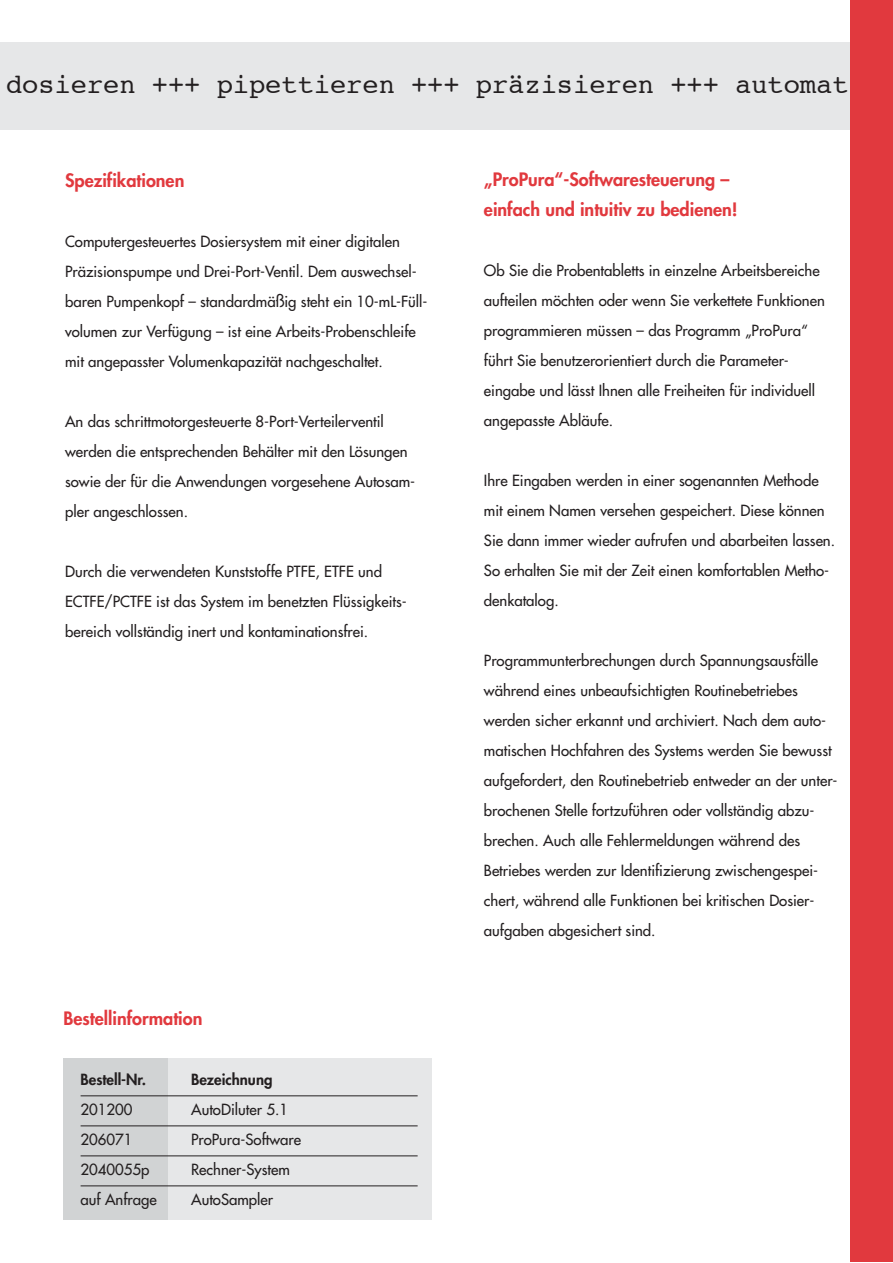
<style>
.page{position:relative;width:893px;height:1263px;background:#fff}
.page>*{position:absolute;margin:0;border:0;box-sizing:border-box;transform-origin:0 0}
.t1{font:27px "Courier";color:#231f20}
.t2{font:800 18px/30px "Futura";color:#e1393e}
.t3{font:15px/30px "Futura";color:#231f20}
.t4{font:800 15px "Futura";color:#231f20}
</style>
<div class="page">
<div style="left:168px;top:1058px;width:263px;height:162px;background:#e6e7e8"></div>
<div style="left:64px;top:1058px;width:104px;height:162px;background:#d1d3d4"></div>
<div style="left:0;top:42px;width:850px;height:87px;background:#e6e7e8"></div>
<div style="left:850px;top:0;width:42px;height:1262px;background:#e1393e"></div>
<hr style="left:81px;top:1096px;width:337px;height:1px;background:#231f20">
<hr style="left:81px;top:1126px;width:337px;height:1px;background:#231f20">
<hr style="left:81px;top:1156px;width:337px;height:1px;background:#231f20">
<hr style="left:81px;top:1186px;width:337px;height:1px;background:#231f20">
<h1 class="t1" style="left:6px;top:73px;width:844px">dosieren +++ pipettieren +++ präzisieren +++ automat</h1>
<p class="t2" style="left:65px;top:166px;width:121px">Spezifikationen</p>
<p class="t3" style="left:65px;top:227px;width:364px">Computergesteuertes Dosiersystem mit einer digitalen Präzisionspumpe und Drei-Port-Ventil. Dem auswechsel&shy;baren Pumpenkopf – standardmäßig steht ein 10-mL-Füll&shy;volumen zur Verfügung – ist eine Arbeits-Probenschleife mit angepasster Volumenkapazität nachgeschaltet.</p>
<p class="t3" style="left:65px;top:407px;width:352px">An das schrittmotorgesteuerte 8-Port-Verteilerventil werden die entsprechenden Behälter mit den Lösungen sowie der für die Anwendungen vorgesehene Autosam&shy;pler angeschlossen.</p>
<p class="t3" style="left:65px;top:557px;width:343px">Durch die verwendeten Kunststoffe PTFE, ETFE und<br>ECTFE/PCTFE ist das System im benetzten Flüssigkeits&shy;bereich vollständig inert und kontaminationsfrei.</p>
<p class="t2" style="left:64px;top:1005px;width:140px">Bestellinformation</p>
<p class="t4" style="left:81px;top:1073px;width:67px">Bestell-Nr.</p>
<p class="t4" style="left:191px;top:1073px;width:83px">Bezeichnung</p>
<p class="t3" style="left:81px;top:1096px;width:53px">201200</p>
<p class="t3" style="left:191px;top:1096px;width:98px">AutoDiluter 5.1</p>
<p class="t3" style="left:81px;top:1126px;width:53px">206071</p>
<p class="t3" style="left:191px;top:1126px;width:111px">ProPura-Software</p>
<p class="t3" style="left:81px;top:1156px;width:70px">2040055p</p>
<p class="t3" style="left:191px;top:1156px;width:100px">Rechner-System</p>
<p class="t3" style="left:81px;top:1186px;width:78px">auf Anfrage</p>
<p class="t3" style="left:191px;top:1186px;width:83px">AutoSampler</p>
<p class="t2" style="left:484px;top:166px;width:255px">„ProPura“-Softwaresteuerung – einfach und intuitiv zu bedienen!</p>
<p class="t3" style="left:484px;top:257px;width:342px">Ob Sie die Probentabletts in einzelne Arbeitsbereiche aufteilen möchten oder wenn Sie verkettete Funktionen programmieren müssen – das Programm „ProPura“ führt Sie benutzerorientiert durch die Parameter&shy;eingabe und lässt Ihnen alle Freiheiten für individuell angepasste Abläufe.</p>
<p class="t3" style="left:484px;top:467px;width:353px">Ihre Eingaben werden in einer sogenannten Methode mit einem Namen versehen gespeichert. Diese können Sie dann immer wieder aufrufen und abarbeiten lassen.<br>So erhalten Sie mit der Zeit einen komfortablen Metho&shy;denkatalog.</p>
<p class="t3" style="left:484px;top:647px;width:355px">Programmunterbrechungen durch Spannungsausfälle während eines unbeaufsichtigten Routinebetriebes werden sicher erkannt und archiviert. Nach dem auto&shy;matischen Hochfahren des Systems werden Sie bewusst aufgefordert, den Routinebetrieb entweder an der unter&shy;brochenen Stelle fortzuführen oder vollständig abzu&shy;brechen. Auch alle Fehlermeldungen während des Betriebes werden zur Identifizierung zwischengespei&shy;chert, während alle Funktionen bei kritischen Dosier&shy;aufgaben abgesichert sind.</p>
</div>
